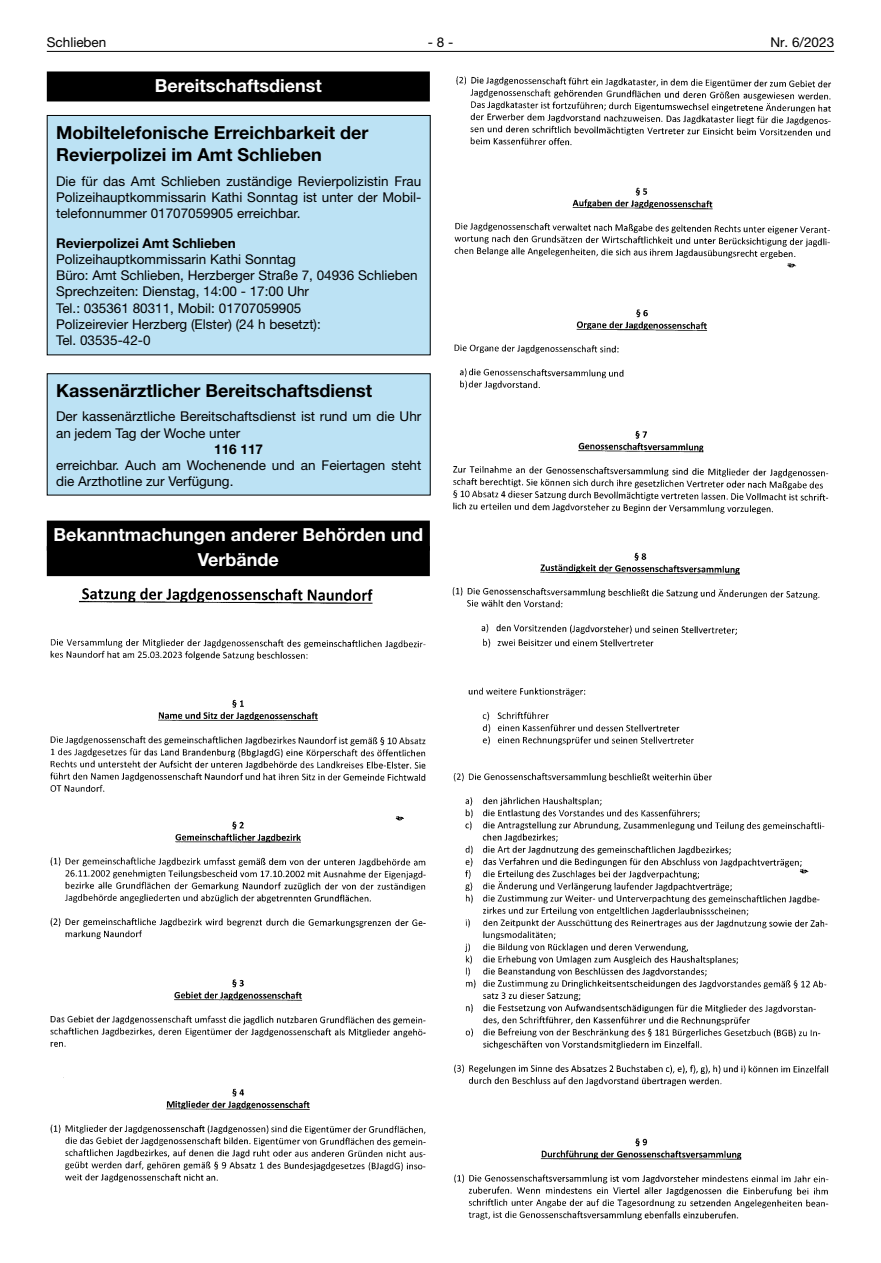
<style>
.page{position:relative;width:881px;height:1263px;background:#fff}
.page>*{position:absolute;margin:0;border:0;box-sizing:border-box;transform-origin:0 0}
.t1{font:700 18px/21.6px "Helvetica Neue LT";color:#000}
.t2{font:700 18px/25.5px "Helvetica Neue LT";color:#fff;text-align:center}
.t3{font:13.5px/16.2px "Helvetica Neue LT";color:#000}
.t4{font:700 13.5px "Helvetica Neue LT";color:#000}
</style>
<div class="page">
<hr style="left:47px;top:51px;width:786px;height:1px;background:#000">
<div style="left:47px;top:71px;width:382px;height:30px;background:#000"></div>
<div style="left:47px;top:521px;width:382px;height:30px;background:#000"></div>
<div style="left:47px;top:546px;width:382px;height:30px;background:#000"></div>
<div style="left:47px;top:115px;width:383px;height:240px;background:#bce2f4"></div>
<div style="left:47px;top:115px;width:383px;height:240px;border:1px solid #000"></div>
<div style="left:47px;top:374px;width:383px;height:121px;background:#bce2f4"></div>
<div style="left:47px;top:373px;width:383px;height:122px;border:1px solid #000"></div>
<img style="left:50px;top:587px;width:376px;height:596px">
<img style="left:452px;top:76px;width:380px;height:559px">
<img style="left:453px;top:638px;width:376px;height:583px">
<p class="t3" style="left:47px;top:34px;width:61px">Schlieben</p>
<p class="t3" style="left:427px;top:34px;width:27px">- 8 -</p>
<p class="t3" style="left:770px;top:34px;width:65px">Nr. 6/2023</p>
<h1 class="t2" style="left:155px;top:72px;width:168px">Bereitschaftsdienst</h1>
<h1 class="t1" style="left:56px;top:122px;width:314px">Mobiltelefonische Erreichbarkeit der<br>Revierpolizei im Amt Schlieben</h1>
<p class="t3" style="left:56px;top:173px;width:366px;text-align:justify">Die für das Amt Schlieben zuständige Revierpolizistin Frau Polizeihauptkommissarin Kathi Sonntag ist unter der Mobil&shy;telefonnummer 01707059905 erreichbar.</p>
<p class="t4" style="left:56px;top:235px;width:181px">Revierpolizei Amt Schlieben</p>
<p class="t3" style="left:56px;top:251px;width:363px">Polizeihauptkommissarin Kathi Sonntag<br>Büro: Amt Schlieben, Herzberger Straße 7, 04936 Schlieben Sprechzeiten: Dienstag, 14:00 - 17:00 Uhr<br>Tel.: 035361 80311, Mobil: 01707059905<br>Polizeirevier Herzberg (Elster) (24 h besetzt):<br>Tel. 03535-42-0</p>
<h1 class="t1" style="left:56px;top:379px;width:317px">Kassenärztlicher Bereitschaftsdienst</h1>
<p class="t3" style="left:56px;top:408px;width:366px">Der kassenärztliche Bereitschaftsdienst ist rund um die Uhr an jedem Tag der Woche unter</p>
<p class="t4" style="left:214px;top:441px;width:50px">116 117</p>
<p class="t3" style="left:56px;top:457px;width:366px">erreichbar. Auch am Wochenende und an Feiertagen steht die Arzthotline zur Verfügung.</p>
<h1 class="t2" style="left:53px;top:521px;width:371px">Bekanntmachungen anderer Behörden und<br>Verbände</h1>
</div>
